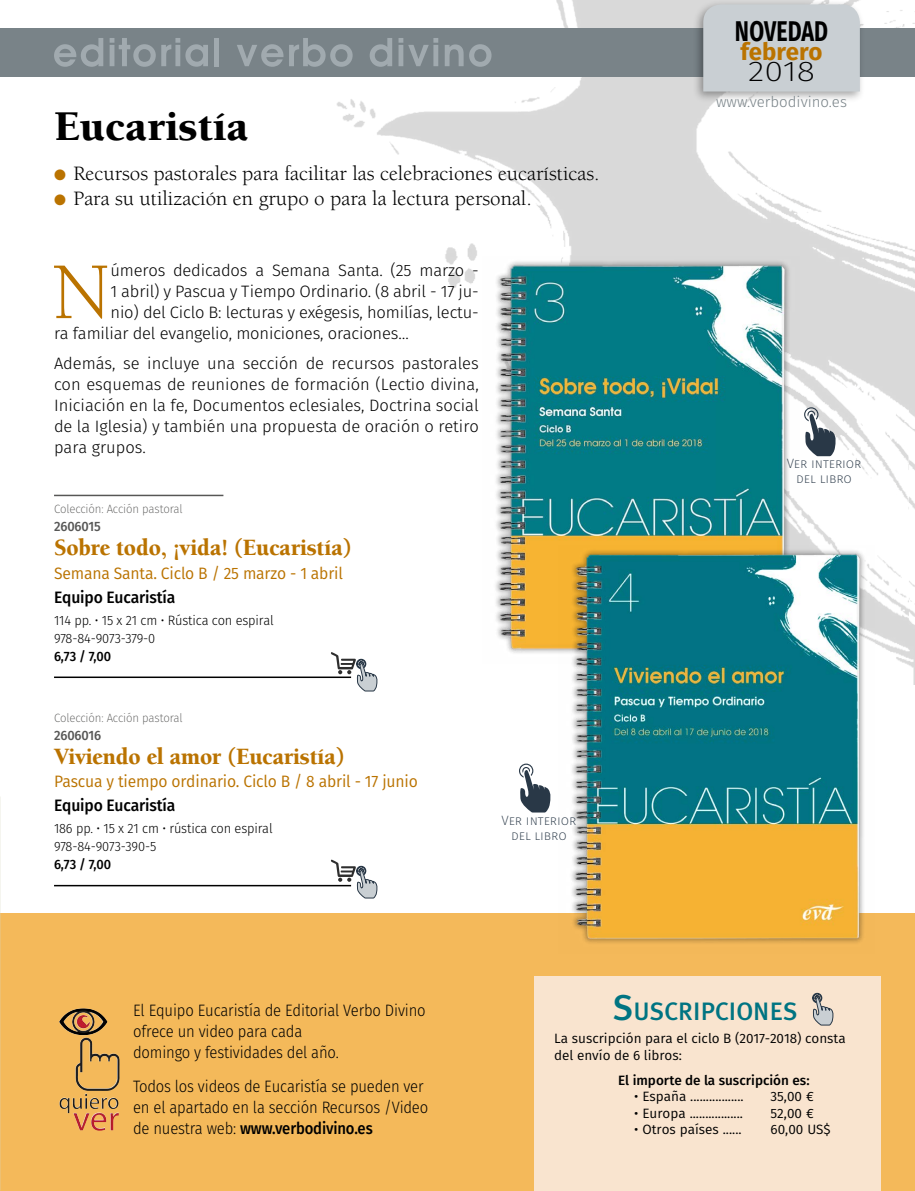
<style>
.page{position:relative;width:915px;height:1191px;background:#fff}
.page>*{position:absolute;margin:0;border:0;box-sizing:border-box;transform-origin:0 0}
.t1{font:82.65px "Berkeley";color:#ba7300}
.t2{font:900 43.5px "Berkeley";color:#000}
.t3{font:700 28.5px "Fira Sans";letter-spacing:.01em;color:#000;scale:.75 1}
.t4{font:200 28.5px "Fira Sans";color:#000;scale:1.2 1}
.t5{font:500 25.2px "Meta Plus";color:#007482}
.t6{font:900 24px "Berkeley";letter-spacing:-.01em;color:#ba7300;scale:.95 1}
.t7{font:700 24px "Fira Sans";letter-spacing:-.005em;color:#ba7300}
.t8{font:21px "Berkeley";color:#000}
.t9{font:300 16.5px/21px "Fira Sans";letter-spacing:-.01em;color:#000;text-align:justify}
.t10{font:300 16.5px/21px "Fira Sans";letter-spacing:-.01em;color:#000;scale:.9 1}
.t11{font:16.5px "Fira Sans";letter-spacing:-.01em;color:#ba7300;scale:.95 1}
.t12{font:500 16.5px "Fira Sans";letter-spacing:-.01em;color:#000;scale:.95 1}
.t13{font:300 15px "Fira Sans";color:#798388}
.t14{font:13.5px/16.5px "Fira Sans";color:#000}
.t15{font:300 13.5px/18px "Fira Sans";letter-spacing:-.01em;color:#000;scale:.95 1}
.t16{font:200 13.5px/15px "Fira Sans";color:#293847;text-align:center}
.t17{font:500 13.5px "Fira Sans";color:#000}
.t18{font:500 13.5px "Fira Sans";color:#000;scale:.95 1}
.t19{font:500 13.5px "Fira Sans";letter-spacing:-.01em;color:#575756;scale:.95 1}
.t20{font:200 12px "Fira Sans";letter-spacing:-.01em;color:#575756;scale:.95 1}
.s1{color:#ba7300}
.s2{font-weight:500}
.s3{font-size:36px}
</style>
<div class="page">
<div style="left:0;top:913px;width:914px;height:278px;background:#f4b95a"></div>
<div style="left:534px;top:976px;width:346px;height:215px;background:#f9e4cf"></div>
<img style="left:337px;top:0;width:577px;height:685px">
<hr style="left:54px;top:495px;width:169px;height:1px;background:#575756">
<hr style="left:54px;top:676px;width:297px;height:2px;background:#000">
<hr style="left:54px;top:885px;width:297px;height:1px;background:#000">
<div style="left:0;top:28px;width:914px;height:49px;background:#798388"></div>
<img style="left:482px;top:256px;width:317px;height:408px">
<img style="left:558px;top:546px;width:316px;height:397px">
<svg style="left:54px;top:38px;width:49px;height:29px"></svg>
<svg style="left:110px;top:38px;width:98px;height:29px"></svg>
<div style="left:214px;top:38px;width:5px;height:28px;background:#a1aaaf"></div>
<svg style="left:237px;top:44px;width:46px;height:23px"></svg>
<svg style="left:289px;top:38px;width:63px;height:29px"></svg>
<svg style="left:369px;top:38px;width:23px;height:29px"></svg>
<svg style="left:398px;top:38px;width:40px;height:28px"></svg>
<svg style="left:445px;top:44px;width:18px;height:22px"></svg>
<svg style="left:469px;top:44px;width:22px;height:23px"></svg>
<svg style="left:803px;top:407px;width:33px;height:49px"></svg>
<svg style="left:519px;top:763px;width:32px;height:49px"></svg>
<div style="left:691px;top:0;width:174px;height:103px;background:#000;opacity:.35"></div>
<div style="left:703px;top:4px;width:156px;height:87px;background:#c9cfd3"></div>
<img style="left:59px;top:1008px;width:41px;height:27px">
<svg style="left:330px;top:651px;width:48px;height:40px"></svg>
<svg style="left:330px;top:859px;width:48px;height:39px"></svg>
<svg style="left:812px;top:993px;width:21px;height:32px"></svg>
<h2 class="t2" style="left:54px;top:104px;width:196px">Eucaristía</h2>
<p class="t8" style="left:54px;top:162px;width:547px"><span class="s1">●</span> Recursos pastorales para facilitar las celebraciones eucarísticas.</p>
<p class="t8" style="left:54px;top:188px;width:479px"><span class="s1">●</span> Para su utilización en grupo o para la lectura personal.</p>
<h1 class="t1" style="left:52px;top:248px;width:61px">N</h1>
<p class="t9" style="left:110px;top:260px;width:369px">úmeros dedicados a Semana Santa. (25 marzo -</p>
<p class="t9" style="left:110px;top:281px;width:369px">1 abril) y Pascua y Tiempo Ordinario. (8 abril - 17 ju-</p>
<p class="t9" style="left:110px;top:302px;width:369px">nio) del Ciclo B: lecturas y exégesis, homilías, lectu-</p>
<p class="t9" style="left:54px;top:323px;width:356px">ra familiar del evangelio, moniciones, oraciones…</p>
<p class="t9" style="left:54px;top:352px;width:426px">Además, se incluye una sección de recursos pastorales con esquemas de reuniones de formación (Lectio divina, Iniciación en la fe, Documentos eclesiales, Doctrina social de la Iglesia) y también una propuesta de oración o retiro para grupos.</p>
<p class="t20" style="left:54px;top:500px;width:137px">Colección: Acción pastoral</p>
<p class="t19" style="left:54px;top:517px;width:51px">2606015</p>
<h3 class="t6" style="left:54px;top:535px;width:314px">Sobre todo, ¡vida! (Eucaristía)</h3>
<p class="t11" style="left:54px;top:561px;width:305px">Semana Santa. Ciclo B / 25 marzo - 1 abril</p>
<p class="t12" style="left:54px;top:585px;width:129px">Equipo Eucaristía</p>
<p class="t15" style="left:54px;top:611px;width:233px">114 pp. • 15 x 21 cm • Rústica con espiral<br>978-84-9073-379-0</p>
<p class="t18" style="left:54px;top:647px;width:61px">6,73 / 7,00</p>
<p class="t20" style="left:54px;top:709px;width:137px">Colección: Acción pastoral</p>
<p class="t19" style="left:54px;top:725px;width:51px">2606016</p>
<h3 class="t6" style="left:54px;top:743px;width:307px">Viviendo el amor (Eucaristía)</h3>
<p class="t11" style="left:54px;top:770px;width:384px">Pascua y tiempo ordinario. Ciclo B / 8 abril - 17 junio</p>
<p class="t12" style="left:54px;top:793px;width:129px">Equipo Eucaristía</p>
<p class="t15" style="left:54px;top:819px;width:231px">186 pp. • 15 x 21 cm • rústica con espiral<br>978-84-9073-390-5</p>
<p class="t18" style="left:54px;top:855px;width:61px">6,73 / 7,00</p>
<p class="t16" style="left:501px;top:812px;width:76px">Ver interior del libro</p>
<h3 class="t3" style="left:734px;top:11px;width:126px">NOVEDAD</h3>
<h3 class="t7" style="left:740px;top:35px;width:84px">febrero</h3>
<h3 class="t4" style="left:748px;top:51px;width:57px">2018</h3>
<p class="t13" style="left:716px;top:92px;width:132px">www.verbodivino.es</p>
<p class="t16" style="left:786px;top:456px;width:76px">Ver interior del libro</p>
<p class="t10" style="left:133px;top:999px;width:326px">El Equipo Eucaristía de Editorial Verbo Divino ofrece un video para cada<br>domingo y festividades del año.</p>
<p class="t10" style="left:133px;top:1075px;width:329px">Todos los videos de Eucaristía se pueden ver en el apartado en la sección Recursos /Video de nuestra web: <span class="s2">www.verbodivino.es</span></p>
<h3 class="t5" style="left:612px;top:996px;width:184px"><span class="s3">S</span>USCRIPCIONES</h3>
<p class="t14" style="left:554px;top:1030px;width:293px">La suscripción para el ciclo B (2017-2018) consta del envío de 6 libros:</p>
<p class="t17" style="left:618px;top:1070px;width:193px">El importe de la suscripción es:</p>
<p class="t14" style="left:634px;top:1088px;width:111px">• España .................</p>
<p class="t14" style="left:770px;top:1088px;width:45px">35,00 €</p>
<p class="t14" style="left:634px;top:1104px;width:110px">• Europa .................</p>
<p class="t14" style="left:770px;top:1104px;width:45px">52,00 €</p>
<p class="t14" style="left:634px;top:1121px;width:109px">• Otros países ......</p>
<p class="t14" style="left:770px;top:1121px;width:62px">60,00 US$</p>
</div>
